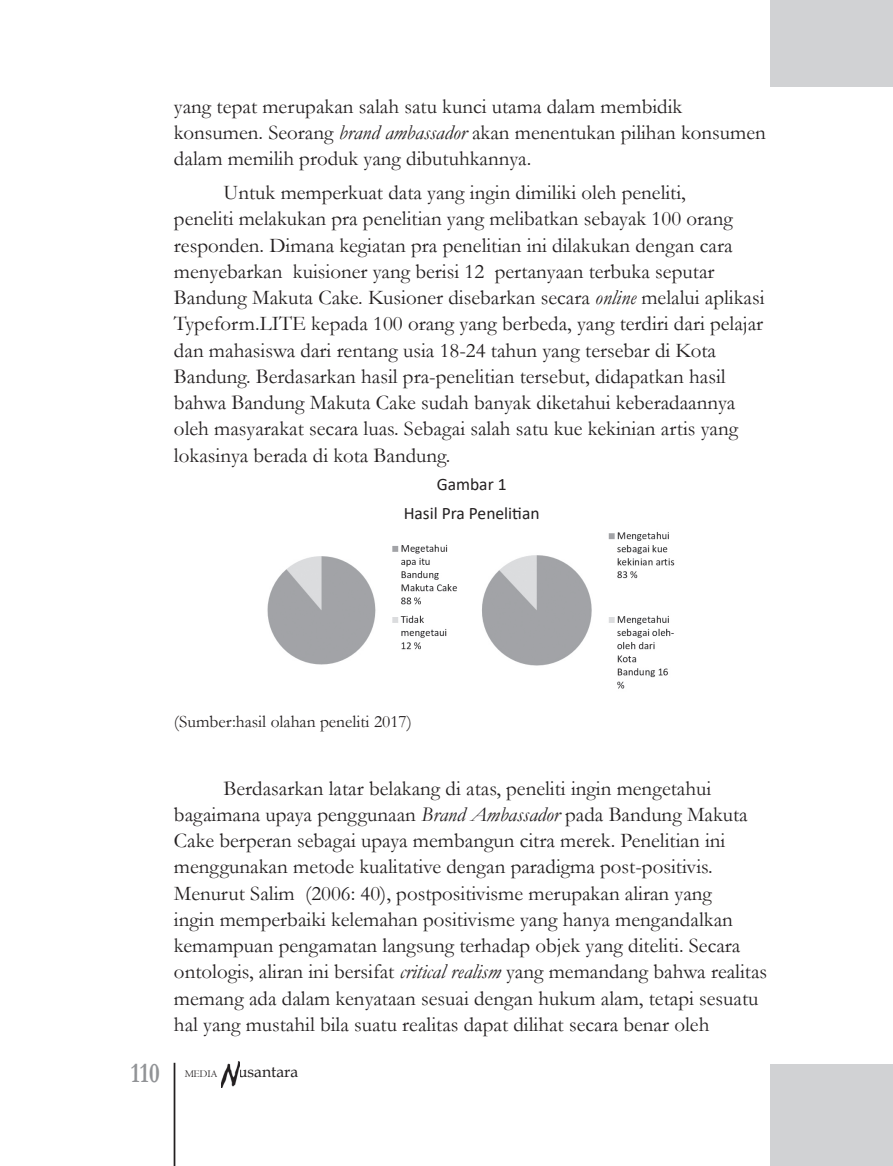
<style>
.page{position:relative;width:893px;height:1166px;background:#fff}
.page>*{position:absolute;margin:0;border:0;box-sizing:border-box;transform-origin:0 0}
.t1{font:700 28.35px "Garamond";color:#919396;scale:.8 1}
.t2{font:21px/26.2px "Garamond";color:#231f20}
.t3{font:17.5px "Garamond";color:#231f20}
.t4{font:17.5px/28.3px "Calibri";color:#231f20;text-align:center}
.t5{font:15.75px "Book Antiqua";color:#231f20}
.s1{font-style:italic}
.s2{font-family:"Centaur";font-size:10.5px}
</style>
<div class="page">
<div style="left:771px;top:0;width:122px;height:86px;background:#d1d2d4"></div>
<div style="left:771px;top:1064px;width:122px;height:102px;background:#d1d2d4"></div>
<hr style="left:174px;top:1063px;width:1px;height:103px;background:#231f20">
<img style="left:221px;top:1061px;width:18px;height:26px">
<img style="left:267px;top:532px;width:408px;height:157px">
<p class="t2" style="left:174px;top:93px;width:593px">yang tepat merupakan salah satu kunci utama dalam membidik konsumen. Seorang <span class="s1">brand ambassador</span> akan menentukan pilihan konsumen dalam memilih produk yang dibutuhkannya.</p>
<p class="t2" style="left:174px;top:179px;width:592px;text-indent:50px">Untuk memperkuat data yang ingin dimiliki oleh peneliti,<br>peneliti melakukan pra penelitian yang melibatkan sebayak 100 orang responden. Dimana kegiatan pra penelitian ini dilakukan dengan cara menyebarkan kuisioner yang berisi 12 pertanyaan terbuka seputar Bandung Makuta Cake. Kusioner disebarkan secara <span class="s1">online</span> melalui aplikasi Typeform.LITE kepada 100 orang yang berbeda, yang terdiri dari pelajar dan mahasiswa dari rentang usia 18-24 tahun yang tersebar di Kota Bandung. Berdasarkan hasil pra-penelitian tersebut, didapatkan hasil bahwa Bandung Makuta Cake sudah banyak diketahui keberadaannya oleh masyarakat secara luas. Sebagai salah satu kue kekinian artis yang lokasinya berada di kota Bandung.</p>
<p class="t4" style="left:404px;top:470px;width:137px">Gambar 1<br>Hasil Pra Penelitian</p>
<p class="t3" style="left:174px;top:710px;width:239px">(Sumber:hasil olahan peneliti 2017)</p>
<p class="t2" style="left:174px;top:774px;width:595px;text-indent:50px">Berdasarkan latar belakang di atas, peneliti ingin mengetahui bagaimana upaya penggunaan <span class="s1">Brand Ambassador</span> pada Bandung Makuta Cake berperan sebagai upaya membangun citra merek. Penelitian ini menggunakan metode kualitative dengan paradigma post-positivis.<br>Menurut Salim (2006: 40), postpositivisme merupakan aliran yang<br>ingin memperbaiki kelemahan positivisme yang hanya mengandalkan kemampuan pengamatan langsung terhadap objek yang diteliti. Secara ontologis, aliran ini bersifat <span class="s1">critical realism</span> yang memandang bahwa realitas memang ada dalam kenyataan sesuai dengan hukum alam, tetapi sesuatu hal yang mustahil bila suatu realitas dapat dilihat secara benar oleh</p>
<h1 class="t1" style="left:131px;top:1053px;width:37px">110</h1>
<p class="t5" style="left:185px;top:1061px;width:115px"><span class="s2">MEDIA</span> usantara</p>
</div>
